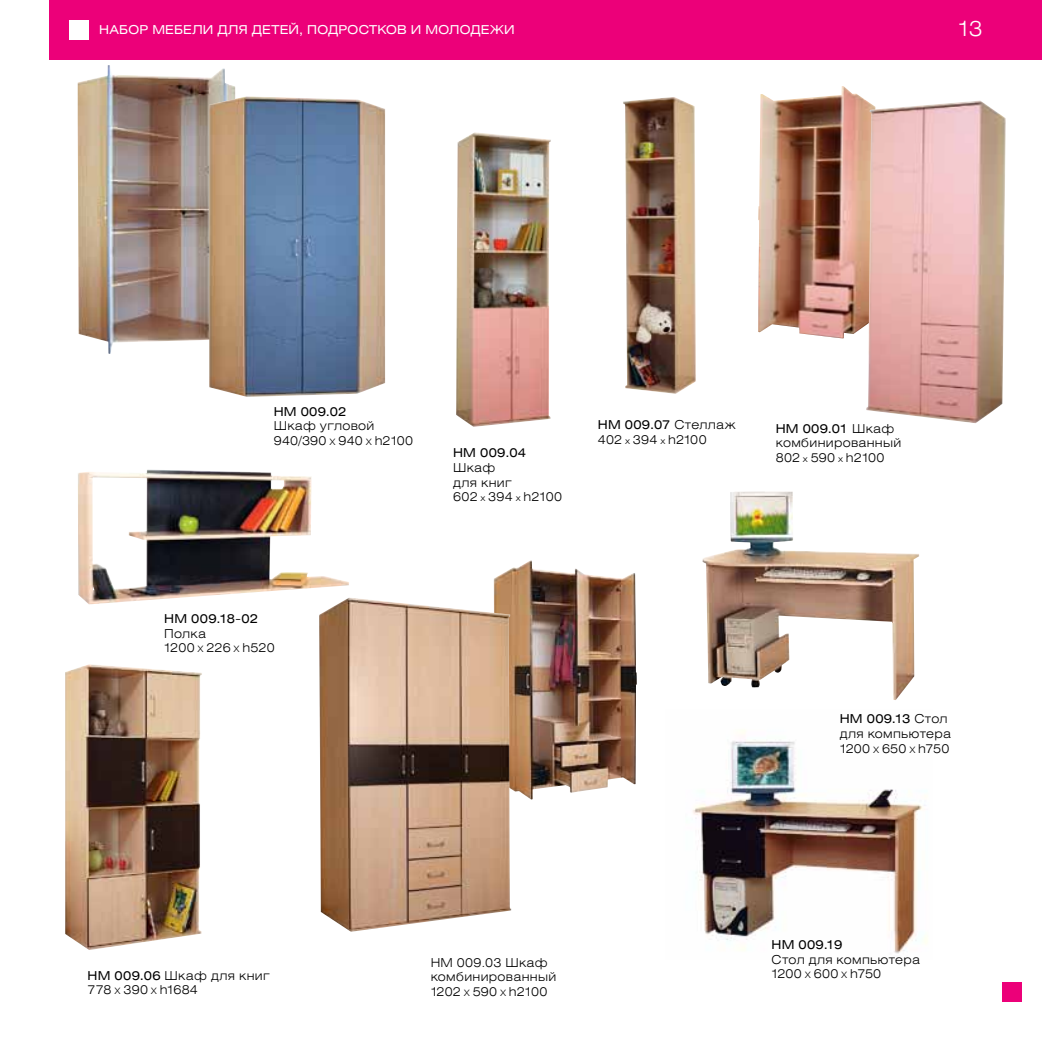
<style>
.page{position:relative;width:1042px;height:1042px;background:#fff}
.page>*{position:absolute;margin:0;border:0;box-sizing:border-box;transform-origin:0 0}
.t1{font:300 21px "Helios Ext";color:#fff}
.t2{font:300 12.25px/14.7px "Helios Ext";letter-spacing:.02em;color:#000}
.t3{font:12.25px "Helios Ext";letter-spacing:.025em;color:#000}
.t4{font:12.25px "Helios Ext";letter-spacing:.015em;color:#fff}
.s1{font-size:8.75px}
.s2{font-weight:400}
</style>
<div class="page">
<div style="left:50px;top:0;width:992px;height:60px;background:#ec0079"></div>
<div style="left:1002px;top:982px;width:20px;height:20px;background:#ec0079"></div>
<div style="left:69px;top:20px;width:20px;height:20px;background:#fff"></div>
<img style="left:693px;top:730px;width:235px;height:224px">
<img style="left:456px;top:132px;width:95px;height:295px">
<img style="left:623px;top:97px;width:73px;height:297px">
<img style="left:758px;top:86px;width:109px;height:252px">
<img style="left:866px;top:101px;width:140px;height:322px">
<img style="left:494px;top:560px;width:143px;height:239px">
<img style="left:319px;top:597px;width:192px;height:335px">
<img style="left:78px;top:65px;width:157px;height:289px">
<img style="left:209px;top:96px;width:176px;height:301px">
<img style="left:65px;top:664px;width:137px;height:286px">
<img style="left:702px;top:491px;width:217px;height:209px">
<img style="left:78px;top:469px;width:271px;height:135px">
<p class="t4" style="left:99px;top:22px;width:417px">набор мебели для детей, подростков и молодежи</p>
<h1 class="t1" style="left:958px;top:15px;width:26px">13</h1>
<p class="t3" style="left:274px;top:404px;width:12px">НМ</p>
<p class="t3" style="left:301px;top:404px;width:47px">009.02</p>
<p class="t2" style="left:274px;top:418px;width:141px">Шкаф угловой<br>940/390 <span class="s1">х</span> 940 <span class="s1">х</span> h2100</p>
<p class="t3" style="left:453px;top:445px;width:12px">НМ</p>
<p class="t3" style="left:480px;top:445px;width:47px">009.04</p>
<p class="t2" style="left:453px;top:460px;width:110px">Шкаф<br>для книг<br>602 <span class="s1">х</span> 394 <span class="s1">х</span> h2100</p>
<p class="t2" style="left:598px;top:417px;width:139px;text-indent:27px"><span class="s2">009.07</span> Стеллаж<br>402 <span class="s1">х</span> 394 <span class="s1">х</span> h2100</p>
<p class="t3" style="left:598px;top:417px;width:12px">НМ</p>
<p class="t2" style="left:776px;top:421px;width:127px;text-indent:27px"><span class="s2">009.01</span> Шкаф комбинированный<br>802 <span class="s1">х</span> 590 <span class="s1">х</span> h2100</p>
<p class="t3" style="left:776px;top:421px;width:12px">НМ</p>
<p class="t3" style="left:164px;top:611px;width:12px">НМ</p>
<p class="t3" style="left:191px;top:611px;width:68px">009.18-02</p>
<p class="t2" style="left:164px;top:625px;width:112px">Полка<br>1200 <span class="s1">х</span> 226 <span class="s1">х</span> h520</p>
<p class="t2" style="left:840px;top:711px;width:113px;text-indent:27px"><span class="s2">009.13</span> Стол для компьютера<br>1200 <span class="s1">х</span> 650 <span class="s1">х</span> h750</p>
<p class="t3" style="left:840px;top:711px;width:12px">НМ</p>
<p class="t2" style="left:88px;top:968px;width:184px;text-indent:27px"><span class="s2">009.06</span> Шкаф для книг<br>778 <span class="s1">х</span> 390 <span class="s1">х</span> h1684</p>
<p class="t3" style="left:88px;top:968px;width:12px">НМ</p>
<p class="t2" style="left:431px;top:954px;width:127px">НМ 009.03 Шкаф комбинированный<br>1202 <span class="s1">х</span> 590 <span class="s1">х</span> h2100</p>
<p class="t3" style="left:771px;top:937px;width:12px">НМ</p>
<p class="t3" style="left:798px;top:937px;width:45px">009.19</p>
<p class="t2" style="left:771px;top:951px;width:150px">Стол для компьютера<br>1200 <span class="s1">х</span> 600 <span class="s1">х</span> h750</p>
</div>
